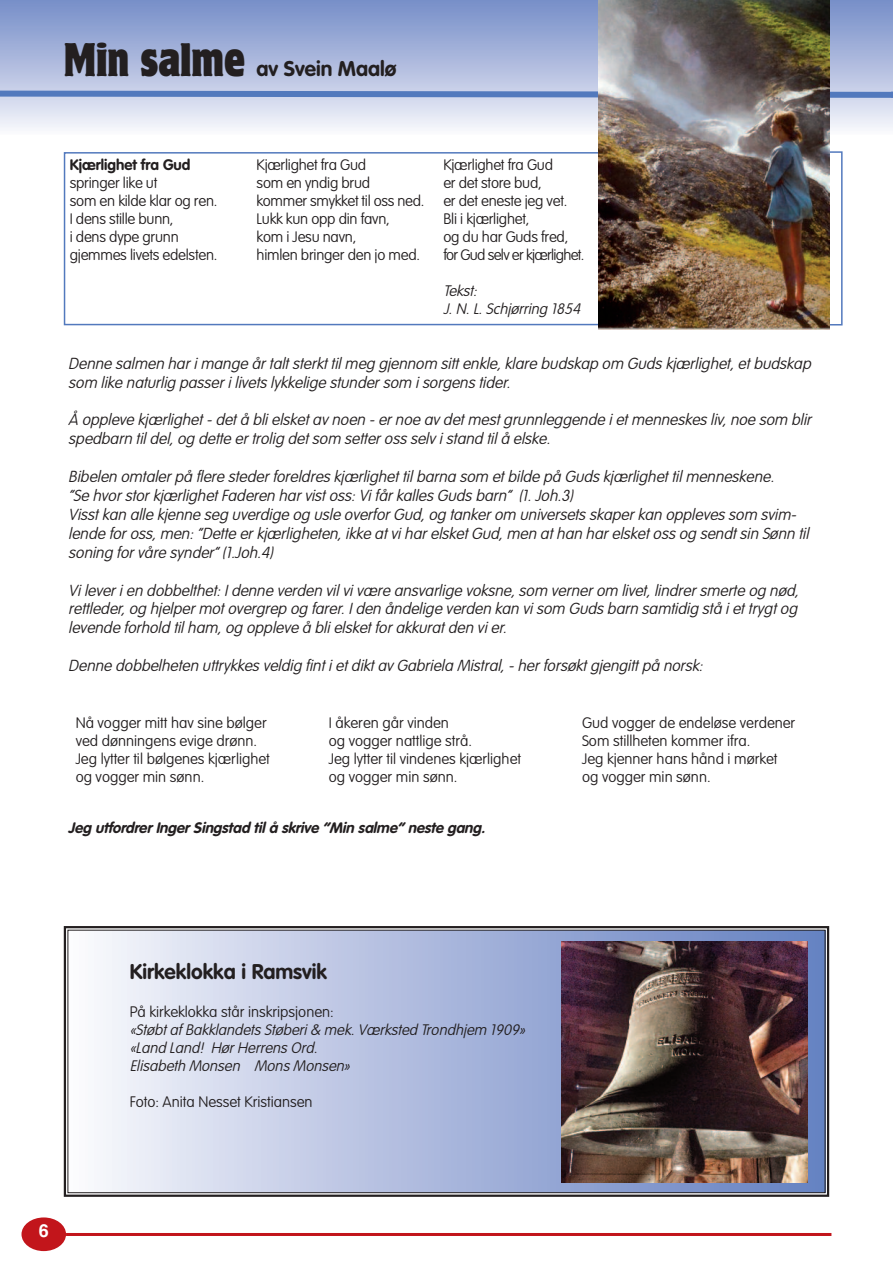
<style>
.page{position:relative;width:893px;height:1263px;background:#fff}
.page>*{position:absolute;margin:0;border:0;box-sizing:border-box;transform-origin:0 0}
.t1{font:700 21px "VAG Rounded";color:#231f20}
.t2{font:700 18px "Helvetica";color:#fff}
.t3{font:italic 100 15.75px/18.9px "VAG Rounded";color:#231f20}
.t4{font:100 15px/18px "VAG Rounded";color:#231f20}
.t5{font:italic 100 15px/18px "VAG Rounded";color:#231f20}
.t6{font:italic 700 15px "VAG Rounded";color:#231f20}
.t7{font:700 15px "VAG Rounded";color:#231f20}
.s1{font-family:"Motter Corpus MM.300.wd";font-weight:400;font-size:42px}
</style>
<div class="page">
<svg style="left:0;top:0;width:893px;height:134px;background:#b1bddf"></svg>
<div style="left:22px;top:1217px;width:44px;height:34px;background:#c2151b;border-radius:50%"></div>
<hr style="left:66px;top:1233px;width:765px;height:3px;background:#c2151b">
<div style="left:64px;top:152px;width:554px;height:173px;border:2px solid #5279bd"></div>
<svg style="left:0;top:88px;width:893px;height:13px;background:#94aad5"></svg>
<div style="left:68px;top:930px;width:757px;height:263px;background:linear-gradient(to right,#f6f7ff,#6278b4)"></div>
<div style="left:64px;top:926px;width:765px;height:271px;border:2px solid #231f20"></div>
<div style="left:68px;top:930px;width:757px;height:263px;border:1px solid #231f20"></div>
<img style="left:562px;top:941px;width:246px;height:241px">
<div style="left:800px;top:151px;width:43px;height:174px;border:2px solid #5279bd"></div>
<img style="left:598px;top:0;width:231px;height:329px">
<h1 class="t1" style="left:64px;top:59px;width:334px"><span class="s1">Min salme</span> av Svein Maalø</h1>
<p class="t7" style="left:70px;top:158px;width:122px">Kjærlighet fra Gud</p>
<p class="t4" style="left:70px;top:174px;width:149px">springer like ut<br>som en kilde klar og ren.<br>I dens stille bunn,<br>i dens dype grunn gjemmes livets edelsten.</p>
<p class="t4" style="left:257px;top:156px;width:169px">Kjærlighet fra Gud<br>som en yndig brud kommer smykket til oss ned.<br>Lukk kun opp din favn,<br>kom i Jesu navn,<br>himlen bringer den jo med.</p>
<p class="t4" style="left:443px;top:156px;width:143px">Kjærlighet fra Gud<br>er det store bud,<br>er det eneste jeg vet.<br>Bli i kjærlighet,<br>og du har Guds fred, for Gud selv er kjærlighet.</p>
<p class="t5" style="left:443px;top:282px;width:142px">Tekst:<br>J. N. L. Schjørring 1854</p>
<p class="t3" style="left:68px;top:355px;width:747px">Denne salmen har i mange år talt sterkt til meg gjennom sitt enkle, klare budskap om Guds kjærlighet, et budskap som like naturlig passer i livets lykkelige stunder som i sorgens tider.</p>
<p class="t3" style="left:68px;top:412px;width:748px">Å oppleve kjærlighet - det å bli elsket av noen - er noe av det mest grunnleggende i et menneskes liv, noe som blir spedbarn til del, og dette er trolig det som setter oss selv i stand til å elske.</p>
<p class="t3" style="left:68px;top:468px;width:745px">Bibelen omtaler på flere steder foreldres kjærlighet til barna som et bilde på Guds kjærlighet til menneskene.<br>”Se hvor stor kjærlighet Faderen har vist oss: Vi får kalles Guds barn” (1. Joh.3)<br>Visst kan alle kjenne seg uverdige og usle overfor Gud, og tanker om universets skaper kan oppleves som svim&shy;lende for oss, men: ”Dette er kjærligheten, ikke at vi har elsket Gud, men at han har elsket oss og sendt sin Sønn til soning for våre synder” (1.Joh.4)</p>
<p class="t3" style="left:68px;top:582px;width:735px;text-align:justify">Vi lever i en dobbelthet: I denne verden vil vi være ansvarlige voksne, som verner om livet, lindrer smerte og nød, rettleder, og hjelper mot overgrep og farer. I den åndelige verden kan vi som Guds barn samtidig stå i et trygt og levende forhold til ham, og oppleve å bli elsket for akkurat den vi er.</p>
<p class="t3" style="left:68px;top:657px;width:639px">Denne dobbelheten uttrykkes veldig fint i et dikt av Gabriela Mistral, - her forsøkt gjengitt på norsk:</p>
<p class="t4" style="left:76px;top:715px;width:196px">Nå vogger mitt hav sine bølger ved dønningens evige drønn.<br>Jeg lytter til bølgenes kjærlighet og vogger min sønn.</p>
<p class="t4" style="left:329px;top:715px;width:194px">I åkeren går vinden<br>og vogger nattlige strå.<br>Jeg lytter til vindenes kjærlighet og vogger min sønn.</p>
<p class="t4" style="left:582px;top:715px;width:215px">Gud vogger de endeløse verdener<br>Som stillheten kommer ifra.<br>Jeg kjenner hans hånd i mørket og vogger min sønn.</p>
<p class="t6" style="left:68px;top:822px;width:422px">Jeg utfordrer Inger Singstad til å skrive ”Min salme” neste gang.</p>
<p class="t2" style="left:39px;top:1221px;width:12px">6</p>
<h1 class="t1" style="left:130px;top:962px;width:199px">Kirkeklokka i Ramsvik</h1>
<p class="t4" style="left:130px;top:1004px;width:206px">På kirkeklokka står inskripsjonen:</p>
<p class="t5" style="left:130px;top:1022px;width:400px">«Støbt af Bakklandets Støberi &amp; mek. Værksted Trondhjem 1909» «Land Land! Hør Herrens Ord.<br>Elisabeth Monsen Mons Monsen»</p>
<p class="t4" style="left:130px;top:1094px;width:184px">Foto: Anita Nesset Kristiansen</p>
</div>
